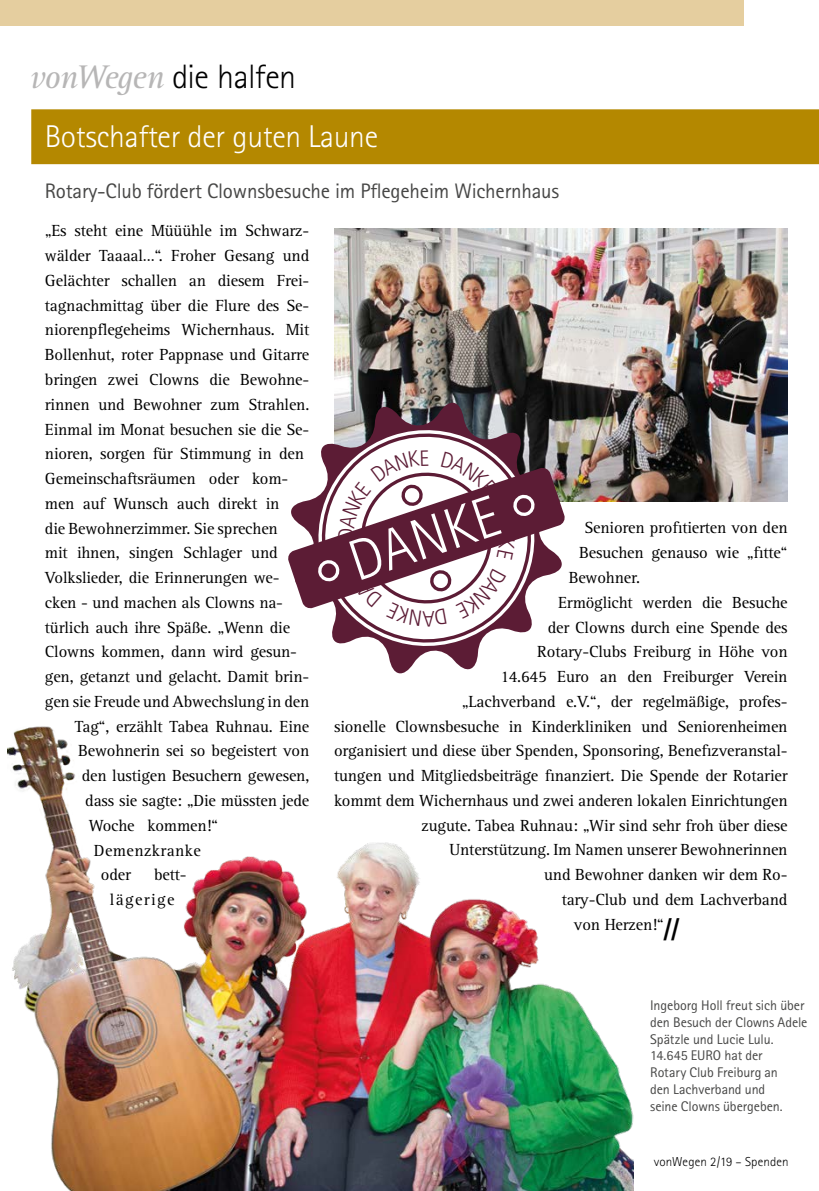
<style>
.page{position:relative;width:819px;height:1191px;background:#fff}
.page>*{position:absolute;margin:0;border:0;box-sizing:border-box;transform-origin:0 0}
.t1{font:300 58.1px "Rotis Sans Serif";color:#fff}
.t2{font:300 33.77px "Rotis Sans Serif";letter-spacing:-.02em;color:#000}
.t3{font:300 31.5px "Rotis Sans Serif";letter-spacing:-.01em;color:#fff}
.t4{font:21px "Rotis Sans Serif";letter-spacing:-.01em;color:#474746}
.t5{font:16.62px "Rotis Serif";letter-spacing:-.01em;color:#000}
.t6{font:16.62px/24.7px "Rotis Serif";letter-spacing:.08em;color:#000}
.t7{font:16.62px "Rotis Serif";letter-spacing:.025em;color:#000}
.t8{font:14px/16.8px "Rotis Sans Serif";letter-spacing:-.005em;color:#474746}
.t9{font:300 12.95px "Rotis Sans Serif";letter-spacing:.01em;color:#000}
.s1{font-family:"Rotis Serif";font-weight:400;font-style:italic;color:#b7b6b6}
.s2{font-family:"Rotis Sans Serif";font-weight:800;font-size:24.68px}
</style>
<div class="page">
<div style="left:31px;top:109px;width:788px;height:55px;background:#b48800"></div>
<img style="left:334px;top:229px;width:453px;height:273px">
<div style="left:0;top:0;width:743px;height:25px;background:#e5ce9f"></div>
<svg style="left:321px;top:397px;width:246px;height:277px"></svg>
<svg style="left:288px;top:467px;width:277px;height:142px"></svg>
<img style="left:8px;top:726px;width:625px;height:465px">
<svg style="left:314px;top:450px;width:222px;height:176px"></svg>
<h2 class="t2" style="left:30px;top:57px;width:268px"><span class="s1">vonWegen</span> die halfen</h2>
<h3 class="t3" style="left:45px;top:118px;width:335px">Botschafter der guten Laune</h3>
<p class="t4" style="left:45px;top:178px;width:516px">Rotary-Club fördert Clownsbesuche im Pflegeheim Wichernhaus</p>
<p class="t5" style="left:45px;top:221px;width:266px">„Es steht eine Müüühle im Schwarz-</p>
<p class="t5" style="left:45px;top:246px;width:266px">wälder Taaaal…“. Froher Gesang und</p>
<p class="t5" style="left:45px;top:271px;width:266px">Gelächter schallen an diesem Frei-</p>
<p class="t5" style="left:45px;top:296px;width:266px">tagnachmittag über die Flure des Se-</p>
<p class="t5" style="left:45px;top:320px;width:266px">niorenpflegeheims Wichernhaus. Mit</p>
<p class="t5" style="left:45px;top:345px;width:266px">Bollenhut, roter Pappnase und Gitarre</p>
<p class="t5" style="left:45px;top:370px;width:264px">bringen zwei Clowns die Bewohne-</p>
<p class="t5" style="left:45px;top:395px;width:266px">rinnen und Bewohner zum Strahlen.</p>
<p class="t5" style="left:45px;top:419px;width:266px">Einmal im Monat besuchen sie die Se-</p>
<p class="t5" style="left:45px;top:444px;width:260px">nioren, sorgen für Stimmung in den</p>
<p class="t5" style="left:45px;top:469px;width:245px">Gemeinschaftsräumen oder kom-</p>
<p class="t5" style="left:45px;top:494px;width:236px">men auf Wunsch auch direkt in</p>
<p class="t5" style="left:45px;top:518px;width:234px">die Bewohnerzimmer. Sie sprechen</p>
<p class="t5" style="left:45px;top:543px;width:234px">mit ihnen, singen Schlager und</p>
<p class="t5" style="left:45px;top:568px;width:236px">Volkslieder, die Erinnerungen we-</p>
<p class="t5" style="left:45px;top:593px;width:240px">cken - und machen als Clowns na-</p>
<p class="t5" style="left:45px;top:617px;width:247px">türlich auch ihre Späße. „Wenn die</p>
<p class="t5" style="left:45px;top:642px;width:253px">Clowns kommen, dann wird gesun-</p>
<p class="t5" style="left:45px;top:667px;width:266px">gen, getanzt und gelacht. Damit brin-</p>
<p class="t5" style="left:45px;top:692px;width:266px">gen sie Freude und Abwechslung in den</p>
<p class="t5" style="left:75px;top:716px;width:236px">Tag“, erzählt Tabea Ruhnau. Eine</p>
<p class="t5" style="left:78px;top:741px;width:233px">Bewohnerin sei so begeistert von</p>
<p class="t5" style="left:82px;top:766px;width:229px">den lustigen Besuchern gewesen,</p>
<p class="t5" style="left:85px;top:791px;width:226px">dass sie sagte: „Die müssten jede</p>
<p class="t5" style="left:89px;top:815px;width:131px">Woche kommen!“</p>
<p class="t7" style="left:94px;top:840px;width:108px">Demenzkranke</p>
<p class="t5" style="left:101px;top:865px;width:32px">oder</p>
<h1 class="t1" style="left:340px;top:532px;width:156px;rotate:-19deg">DANKE</h1>
<p class="t5" style="left:584px;top:518px;width:204px">Senioren profitierten von den</p>
<p class="t5" style="left:579px;top:543px;width:210px">Besuchen genauso wie „fitte“</p>
<p class="t5" style="left:568px;top:568px;width:73px">Bewohner.</p>
<p class="t5" style="left:558px;top:593px;width:231px">Ermöglicht werden die Besuche</p>
<p class="t5" style="left:547px;top:617px;width:241px">der Clowns durch eine Spende des</p>
<p class="t5" style="left:537px;top:642px;width:252px">Rotary-Clubs Freiburg in Höhe von</p>
<p class="t5" style="left:500px;top:667px;width:289px">14.645 Euro an den Freiburger Verein</p>
<p class="t5" style="left:462px;top:692px;width:327px">„Lachverband e.V.“, der regelmäßige, profes-</p>
<p class="t5" style="left:334px;top:716px;width:455px">sionelle Clownsbesuche in Kinderkliniken und Seniorenheimen</p>
<p class="t5" style="left:334px;top:741px;width:455px">organisiert und diese über Spenden, Sponsoring, Benefizveranstal-</p>
<p class="t5" style="left:334px;top:766px;width:455px">tungen und Mitgliedsbeiträge finanziert. Die Spende der Rotarier</p>
<p class="t5" style="left:334px;top:791px;width:455px">kommt dem Wichernhaus und zwei anderen lokalen Einrichtungen</p>
<p class="t5" style="left:421px;top:815px;width:367px">zugute. Tabea Ruhnau: „Wir sind sehr froh über diese</p>
<p class="t5" style="left:449px;top:840px;width:339px">Unterstützung. Im Namen unserer Bewohnerinnen</p>
<p class="t5" style="left:544px;top:865px;width:245px">und Bewohner danken wir dem Ro-</p>
<p class="t5" style="left:561px;top:890px;width:227px">tary-Club und dem Lachverband</p>
<p class="t5" style="left:574px;top:914px;width:107px">von Herzen!“<span class="s2">//</span></p>
<p class="t6" style="left:110px;top:863px;width:79px;text-indent:44px">bett&shy;lägerige</p>
<p class="t8" style="left:650px;top:996px;width:159px">Ingeborg Holl freut sich über den Besuch der Clowns Adele<br>Spätzle und Lucie Lulu.<br>14.645 EURO hat der<br>Rotary Club Freiburg an<br>den Lachverband und<br>seine Clowns übergeben.</p>
<p class="t9" style="left:653px;top:1154px;width:136px">vonWegen 2/19 – Spenden</p>
</div>
